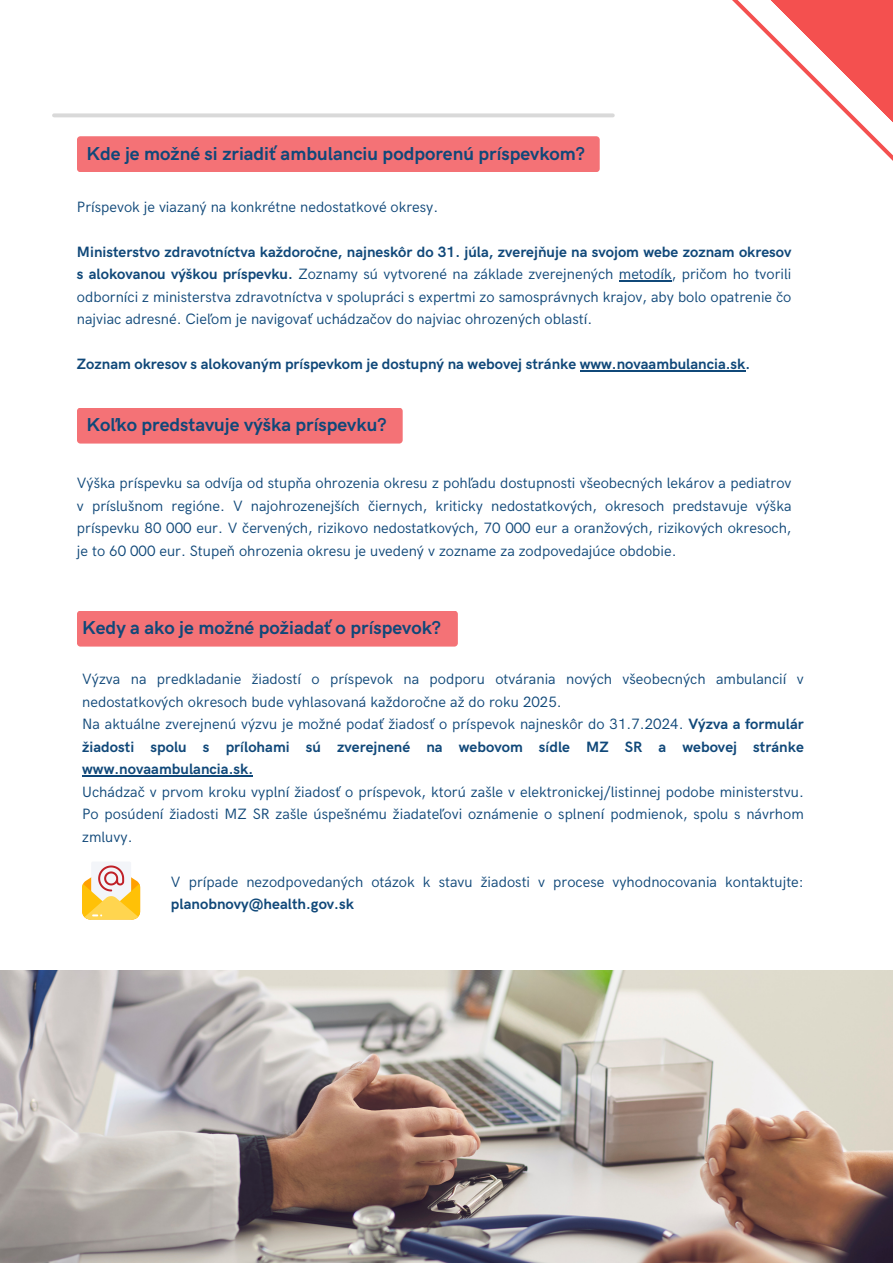
<style>
.page{position:relative;width:893px;height:1263px;background:#fff}
.page>*{position:absolute;margin:0;border:0;box-sizing:border-box;transform-origin:0 0}
.t1{font:700 18.75px "HK Grotesk";color:#104879}
.t2{font:15px/22.5px "HK Grotesk";color:#104879;text-align:justify}
.t3{font:700 15px/22.5px "HK Grotesk";color:#104879;text-align:justify}
.s1{font-weight:700}
.s2{font-weight:400}
</style>
<div class="page">
<img style="left:0;top:970px;width:893px;height:293px">
<svg style="left:54px;top:113px;width:505px;height:4px;background:#ddd"></svg>
<div style="left:77px;top:136px;width:523px;height:36px;background:#f47276;border-radius:3px"></div>
<div style="left:77px;top:408px;width:326px;height:36px;background:#f47276;border-radius:3px"></div>
<svg style="left:82px;top:862px;width:58px;height:57px"></svg>
<div style="left:77px;top:611px;width:381px;height:36px;background:#f47276;border-radius:3px"></div>
<svg style="left:559px;top:0;width:334px;height:282px"></svg>
<hr style="left:619px;top:280px;width:52px;height:1px;background:#104879">
<hr style="left:580px;top:370px;width:165px;height:1px;background:#104879">
<hr style="left:82px;top:775px;width:166px;height:1px;background:#104879">
<p class="t1" style="left:86px;top:143px;width:500px">Kde je možné si zriadiť ambulanciu podporenú príspevkom?</p>
<p class="t2" style="left:77px;top:196px;width:363px">Príspevok je viazaný na konkrétne nedostatkové okresy.</p>
<p class="t2" style="left:77px;top:241px;width:716px"><span class="s1">Ministerstvo zdravotníctva každoročne, najneskôr do 31. júla, zverejňuje na svojom webe zoznam okresov s alokovanou výškou príspevku.</span> Zoznamy sú vytvorené na základe zverejnených metodík, pričom ho tvorili odborníci z ministerstva zdravotníctva v spolupráci s expertmi zo samosprávnych krajov, aby bolo opatrenie čo najviac adresné. Cieľom je navigovať uchádzačov do najviac ohrozených oblastí.</p>
<p class="t3" style="left:77px;top:353px;width:674px">Zoznam okresov s alokovaným príspevkom je dostupný na webovej stránke www.novaambulancia.sk.</p>
<p class="t1" style="left:86px;top:414px;width:302px">Koľko predstavuje výška príspevku?</p>
<p class="t2" style="left:77px;top:472px;width:716px">Výška príspevku sa odvíja od stupňa ohrozenia okresu z pohľadu dostupnosti všeobecných lekárov a pediatrov v príslušnom regióne. V najohrozenejších čiernych, kriticky nedostatkových, okresoch predstavuje výška príspevku 80 000 eur. V červených, rizikovo nedostatkových, 70 000 eur a oranžových, rizikových okresoch, je to 60 000 eur. Stupeň ohrozenia okresu je uvedený v zozname za zodpovedajúce obdobie.</p>
<p class="t1" style="left:82px;top:617px;width:360px">Kedy a ako je možné požiadať o príspevok?</p>
<p class="t2" style="left:82px;top:668px;width:723px">Výzva na predkladanie žiadostí o príspevok na podporu otvárania nových všeobecných ambulancií v nedostatkových okresoch bude vyhlasovaná každoročne až do roku 2025.</p>
<p class="t3" style="left:82px;top:713px;width:723px"><span class="s2">Na aktuálne zverejnenú výzvu je možné podať žiadosť o príspevok najneskôr do 31.7.2024.</span> Výzva a formulár žiadosti spolu s prílohami sú zverejnené na webovom sídle MZ SR a webovej stránke www.novaambulancia.sk.</p>
<p class="t2" style="left:82px;top:781px;width:723px">Uchádzač v prvom kroku vyplní žiadosť o príspevok, ktorú zašle v elektronickej/listinnej podobe ministerstvu.<br>Po posúdení žiadosti MZ SR zašle úspešnému žiadateľovi oznámenie o splnení podmienok, spolu s návrhom zmluvy.</p>
<p class="t2" style="left:171px;top:872px;width:634px;line-height:21.9px">V prípade nezodpovedaných otázok k stavu žiadosti v procese vyhodnocovania kontaktujte: <span class="s1">planobnovy@health.gov.sk</span></p>
</div>
